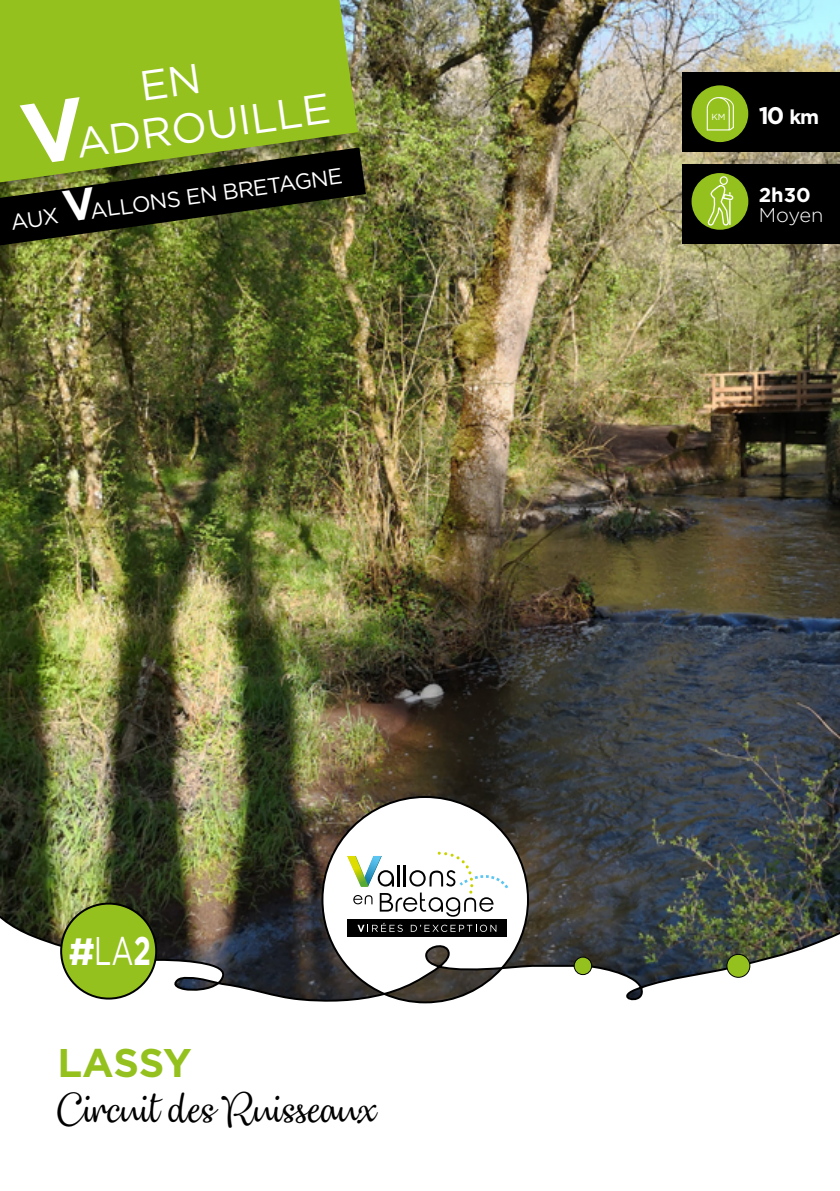
<style>
.page{position:relative;width:840px;height:1191px;background:#fff}
.page>*{position:absolute;margin:0;border:0;box-sizing:border-box;transform-origin:0 0}
.t1{font:42px/48px "Gotham";color:#fff;text-align:center}
.t2{font:40px "Dulcelin";color:#000}
.t3{font:700 40px "Gotham";letter-spacing:-.01em;color:#95c11f}
.t4{font:40px "Gotham";color:#fff;scale:.7 1}
.t5{font:700 24px "Gotham";color:#fff}
.t6{font:22px "Gotham";color:#fff}
.t7{font:300 20px "Gotham";letter-spacing:-.015em;color:#fff}
.t8{font:700 20px "Gotham";color:#fff}
.t9{font:8.8px "Gotham";color:#fff}
.s1{font-weight:700;font-size:86px}
.s2{font-weight:700;font-size:44px}
.s3{font-weight:700;font-size:38px}
.s4{font-weight:700}
.s5{font-size:20px}
</style>
<div class="page">
<img style="left:0;top:0;width:839px;height:919px">
<img style="left:1px;top:887px;width:838px;height:117px">
<svg style="left:320px;top:795px;width:209px;height:201px"></svg>
<div style="left:574px;top:957px;width:17px;height:17px;background:#95c11f;border-radius:50%"></div>
<div style="left:573px;top:956px;width:19px;height:19px;border:1px solid #000;border-radius:50%"></div>
<div style="left:726px;top:954px;width:23px;height:23px;background:#95c11f;border-radius:50%"></div>
<div style="left:726px;top:954px;width:24px;height:23px;border:1px solid #000;border-radius:50%"></div>
<div style="left:347px;top:919px;width:159px;height:17px;background:#000"></div>
<svg style="left:357px;top:922px;width:45px;height:10px"></svg>
<svg style="left:410px;top:924px;width:86px;height:8px"></svg>
<svg style="left:347px;top:851px;width:161px;height:65px"></svg>
<div style="left:0;top:0;width:358px;height:147px;background:#95c11f"></div>
<svg style="left:0;top:147px;width:366px;height:98px;background:#394216"></svg>
<div style="left:682px;top:72px;width:157px;height:79px;background:#000"></div>
<div style="left:682px;top:164px;width:157px;height:80px;background:#000"></div>
<div style="left:691px;top:173px;width:56px;height:57px;background:#95c11f;border-radius:50%"></div>
<div style="left:719px;top:176px;width:8px;height:9px;border:1px solid #fff;border-radius:50%"></div>
<svg style="left:706px;top:184px;width:26px;height:46px"></svg>
<div style="left:61px;top:903px;width:95px;height:95px;background:#95c11f;border-radius:50%"></div>
<div style="left:60px;top:902px;width:97px;height:97px;border:2px solid #000;border-radius:50%"></div>
<div style="left:691px;top:85px;width:56px;height:57px;background:#95c11f;border-radius:50%"></div>
<svg style="left:706px;top:97px;width:28px;height:34px"></svg>
<h1 class="t1" style="left:14px;top:78px;width:310px;rotate:-8deg">EN<br><span class="s1">V</span>ADROUILLE</h1>
<p class="t6" style="left:9px;top:208px;width:336px;rotate:-8deg">AUX <span class="s2">V</span>ALLONS EN BRETAGNE</p>
<h2 class="t4" style="left:68px;top:925px;width:119px"><span class="s3">#</span>LA<span class="s4">2</span></h2>
<h2 class="t3" style="left:57px;top:1036px;width:136px">LASSY</h2>
<h2 class="t2" style="left:57px;top:1083px;width:321px">Circuit des Ruisseaux</h2>
<p class="t9" style="left:711px;top:112px;width:16px">KM</p>
<p class="t5" style="left:758px;top:99px;width:62px">10 <span class="s5">km</span></p>
<p class="t8" style="left:758px;top:182px;width:53px">2h30</p>
<p class="t7" style="left:758px;top:202px;width:66px">Moyen</p>
</div>
